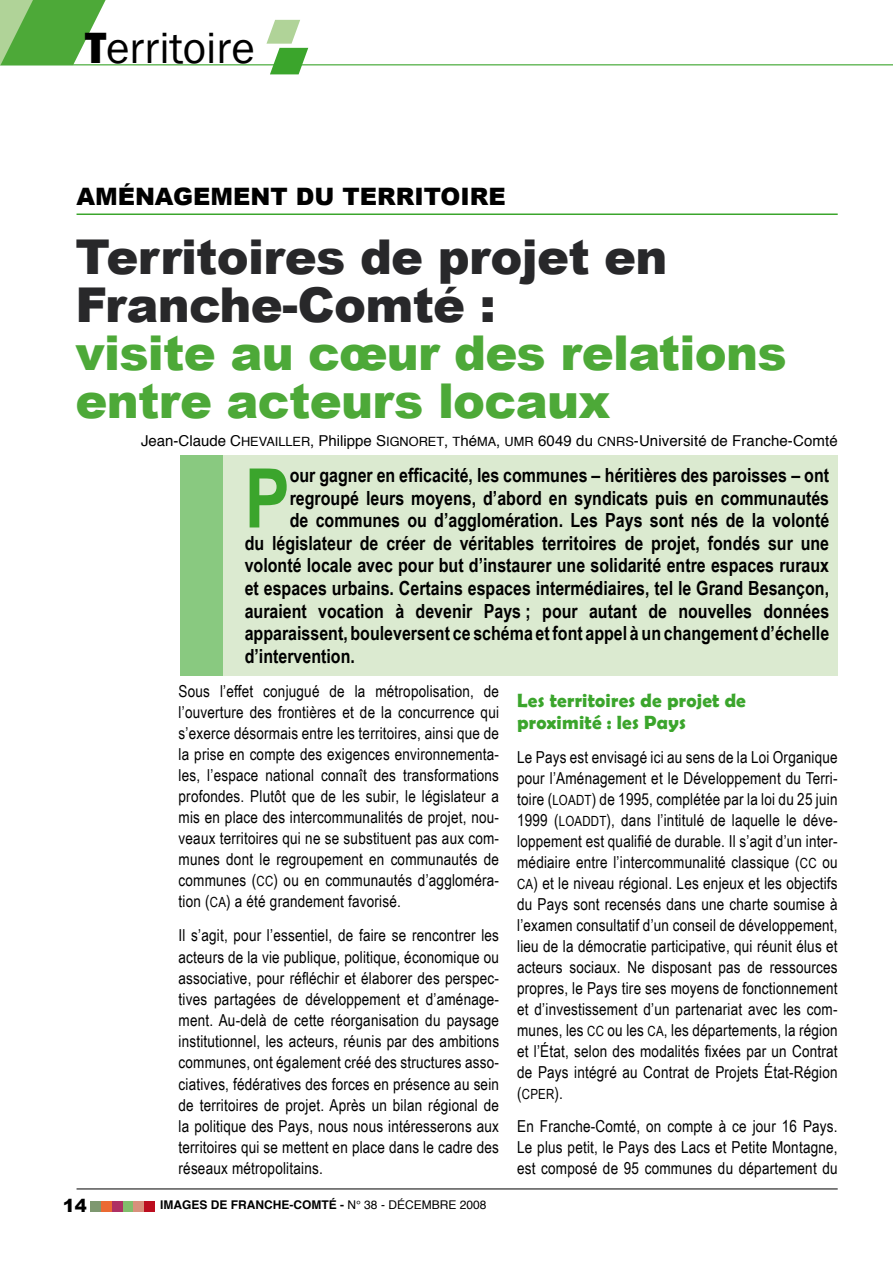
<style>
.page{position:relative;width:893px;height:1263px;background:#fff}
.page>*{position:absolute;margin:0;border:0;box-sizing:border-box;transform-origin:0 0}
.t1{font:700 82.35px "Arial Narrow";color:#3ba52c}
.t2{font:900 48px/48px "Arial";letter-spacing:-.015em;color:#4da938}
.t3{font:900 48px/48px "Arial";letter-spacing:-.015em;color:#28282a}
.t4{font:45px "Franklin Gothic";color:#000}
.t5{font:900 24px "Arial";color:#000}
.t6{font:700 19.5px "Arial Narrow";color:#000}
.t7{font:700 19.2px/22.5px "Berlin Sans FB Demi";letter-spacing:.01em;color:#3ba52c}
.t8{font:900 18px "Arial";color:#000}
.t9{font:16.5px/21px "Arial Narrow";letter-spacing:.01em;color:#000;text-align:justify}
.t10{font:15px "Helvetica";letter-spacing:.005em;color:#000}
.t11{font:14.1px "Arial Narrow";color:#000}
.t12{font:700 12px "Helvetica";color:#000}
.s1{font-weight:800}
.s2{font-size:12.75px}
.s3{font-size:14.1px}
.s4{font-weight:400}
.s5{font-size:16.5px}
</style>
<div class="page">
<hr style="left:77px;top:213px;width:761px;height:2px;background:#3ba52c">
<div style="left:180px;top:456px;width:47px;height:220px;background:#89c980"></div>
<div style="left:223px;top:456px;width:615px;height:220px;background:#dbead0"></div>
<hr style="left:0;top:64px;width:893px;height:1px;background:#3ba52c">
<svg style="left:266px;top:20px;width:42px;height:54px"></svg>
<svg style="left:0;top:0;width:116px;height:65px"></svg>
<div style="left:90px;top:1201px;width:11px;height:11px;background:#7e9870"></div>
<div style="left:101px;top:1201px;width:11px;height:11px;background:#eb6a33"></div>
<div style="left:112px;top:1201px;width:11px;height:11px;background:#ae3164"></div>
<div style="left:123px;top:1201px;width:10px;height:11px;background:#81bd6c"></div>
<div style="left:133px;top:1201px;width:11px;height:11px;background:#d8907c"></div>
<div style="left:144px;top:1201px;width:11px;height:11px;background:#bc0d1f"></div>
<hr style="left:77px;top:1188px;width:761px;height:1px;background:#000">
<h3 class="t4" style="left:85px;top:20px;width:171px"><span class="s1">T</span>erritoire</h3>
<h3 class="t5" style="left:77px;top:183px;width:431px">aménagement du territoire</h3>
<h2 class="t3" style="left:75px;top:233px;width:594px">Territoires de projet en<br>Franche-Comté :</h2>
<h2 class="t2" style="left:75px;top:329px;width:713px">visite au cœur des relations entre acteurs locaux</h2>
<p class="t10" style="left:141px;top:428px;width:698px">Jean-Claude C<span class="s2">hevailler</span>, Philippe S<span class="s2">ignoret</span>, <span class="s2">t</span>hé<span class="s2">ma</span>, <span class="s2">umr</span> 6049 du <span class="s2">cnrs</span>-Université de Franche-Comté</p>
<h1 class="t1" style="left:245px;top:451px;width:47px">P</h1>
<p class="t6" style="left:290px;top:464px;width:541px">our gagner en efficacité, les communes – héritières des paroisses – ont</p>
<p class="t6" style="left:290px;top:487px;width:541px">regroupé leurs moyens, d’abord en syndicats puis en communautés</p>
<p class="t6" style="left:290px;top:509px;width:541px">de communes ou d’agglomération. Les Pays sont nés de la volonté</p>
<p class="t6" style="left:245px;top:532px;width:586px">du législateur de créer de véritables territoires de projet, fondés sur une</p>
<p class="t6" style="left:245px;top:554px;width:586px">volonté locale avec pour but d’instaurer une solidarité entre espaces ruraux</p>
<p class="t6" style="left:245px;top:577px;width:586px">et espaces urbains. Certains espaces intermédiaires, tel le Grand Besançon,</p>
<p class="t6" style="left:245px;top:599px;width:586px">auraient vocation à devenir Pays ; pour autant de nouvelles données</p>
<p class="t6" style="left:245px;top:622px;width:586px">apparaissent, bouleversent ce schéma et font appel à un changement d’échelle</p>
<p class="t6" style="left:245px;top:644px;width:112px">d’intervention.</p>
<p class="t9" style="left:179px;top:680px;width:322px">Sous l’effet conjugué de la métropolisation, de l’ouverture des frontières et de la concurrence qui s’exerce désormais entre les territoires, ainsi que de la prise en compte des exigences environnementa&shy;les, l’espace national connaît des transformations profondes. Plutôt que de les subir, le législateur a mis en place des intercommunalités de projet, nou&shy;veaux territoires qui ne se substituent pas aux com&shy;munes dont le regroupement en communautés de communes (<span class="s3">cc</span>) ou en communautés d’aggloméra&shy;tion (<span class="s3">ca</span>) a été grandement favorisé.</p>
<p class="t9" style="left:179px;top:925px;width:322px">Il s’agit, pour l’essentiel, de faire se rencontrer les acteurs de la vie publique, politique, économique ou associative, pour réfléchir et élaborer des perspec&shy;tives partagées de développement et d’aménage&shy;ment. Au-delà de cette réorganisation du paysage institutionnel, les acteurs, réunis par des ambitions communes, ont également créé des structures asso&shy;ciatives, fédératives des forces en présence au sein de territoires de projet. Après un bilan régional de la politique des Pays, nous nous intéresserons aux territoires qui se mettent en place dans le cadre des réseaux métropolitains.</p>
<p class="t8" style="left:63px;top:1195px;width:26px">14</p>
<p class="t12" style="left:160px;top:1194px;width:328px">IMAGES DE FRANCHE-COMTÉ - <span class="s4">N° 38 - DÉCEMBRE 2008</span></p>
<p class="t7" style="left:517px;top:689px;width:230px">Les territoires de projet de proximité : les Pays</p>
<p class="t9" style="left:517px;top:747px;width:322px">Le Pays est envisagé ici au sens de la Loi Organique pour l’Aménagement et le Développement du Terri&shy;toire (<span class="s3">loadt</span>) de 1995, complétée par la loi du 25 juin 1999 (<span class="s3">loaddt</span>), dans l’intitulé de laquelle le déve&shy;loppement est qualifié de durable. Il s’agit d’un inter&shy;médiaire entre l’intercommunalité classique (<span class="s3">cc</span> ou <span class="s3">ca</span>) et le niveau régional. Les enjeux et les objectifs du Pays sont recensés dans une charte soumise à l’examen consultatif d’un conseil de développement, lieu de la démocratie participative, qui réunit élus et acteurs sociaux. Ne disposant pas de ressources propres, le Pays tire ses moyens de fonctionnement et d’investissement d’un partenariat avec les com&shy;munes, les <span class="s3">cc</span> ou les <span class="s3">ca</span>, les départements, la région et l’État, selon des modalités fixées par un Contrat de Pays intégré au Contrat de Projets État-Région</p>
<p class="t11" style="left:517px;top:1086px;width:47px"><span class="s5">(</span>cper<span class="s5">).</span></p>
<p class="t9" style="left:517px;top:1116px;width:322px">En Franche-Comté, on compte à ce jour 16 Pays.<br>Le plus petit, le Pays des Lacs et Petite Montagne, est composé de 95 communes du département du</p>
</div>
